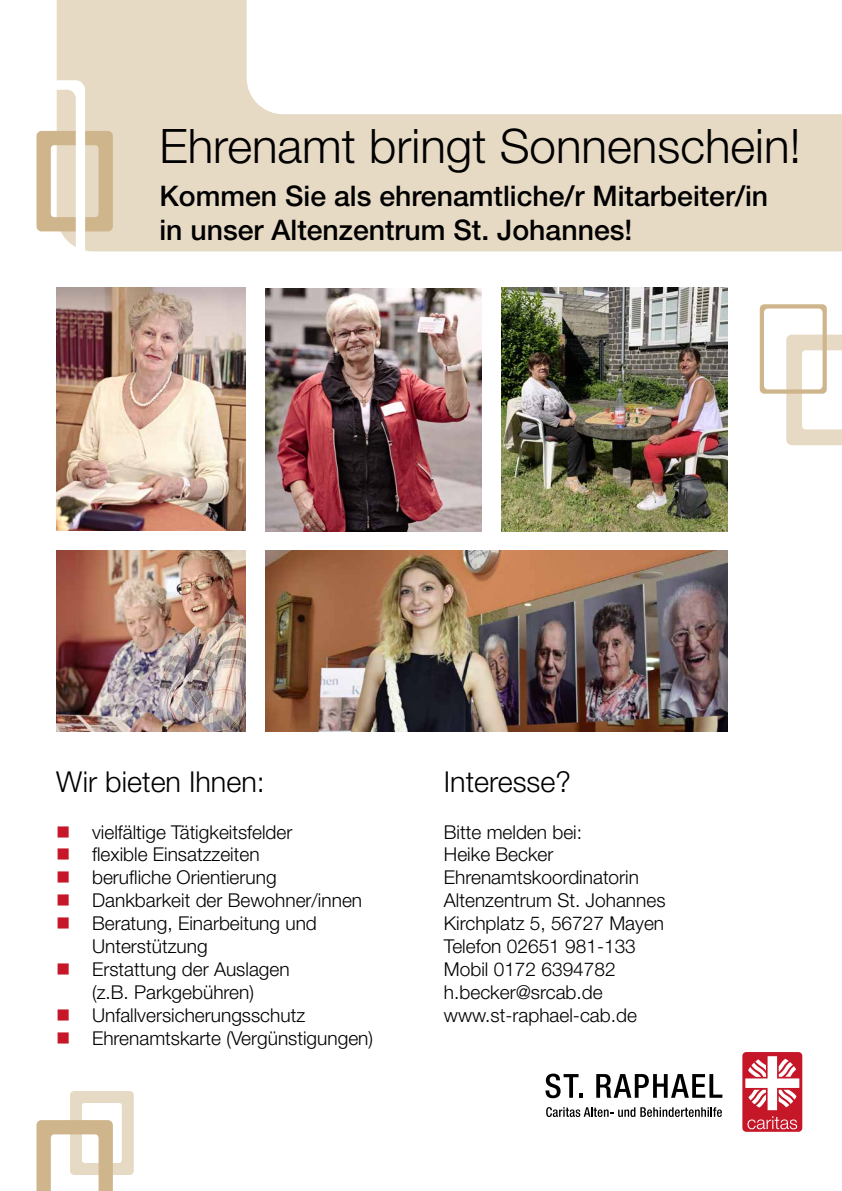
<style>
.page{position:relative;width:842px;height:1191px;background:#fff}
.page>*{position:absolute;margin:0;border:0;box-sizing:border-box;transform-origin:0 0}
.t1{font:300 47.6px "Helvetica Neue LT Pro";color:#000}
.t2{font:300 28.8px "Helvetica Neue LT Pro";color:#000}
.t3{font:500 28.4px/34.1px "Helvetica Neue LT Pro";color:#000}
.t4{font:300 19.1px/22.9px "Helvetica Neue LT Pro";color:#000}
.s1{color:#c61729}
</style>
<div class="page">
<svg style="left:760px;top:304px;width:82px;height:141px"></svg>
<svg style="left:57px;top:0;width:785px;height:251px;fill:#e7dac5"></svg>
<svg style="left:36px;top:80px;width:77px;height:172px"></svg>
<svg style="left:37px;top:1091px;width:97px;height:100px"></svg>
<svg style="left:545px;top:1073px;width:38px;height:25px"></svg>
<svg style="left:596px;top:1074px;width:126px;height:23px"></svg>
<svg style="left:546px;top:1107px;width:176px;height:10px"></svg>
<div style="left:742px;top:1052px;width:60px;height:79px;background:#c61729;border-radius:4px"></div>
<svg style="left:747px;top:1116px;width:50px;height:13px"></svg>
<svg style="left:745px;top:1056px;width:54px;height:54px"></svg>
<img style="left:57px;top:551px;width:188px;height:180px">
<img style="left:502px;top:288px;width:225px;height:243px">
<img style="left:57px;top:288px;width:188px;height:243px">
<img style="left:265px;top:288px;width:217px;height:243px">
<img style="left:265px;top:551px;width:462px;height:180px">
<h1 class="t1" style="left:159px;top:117px;width:643px">Ehrenamt bringt Sonnenschein!</h1>
<h3 class="t3" style="left:159px;top:178px;width:610px">Kommen Sie als ehrenamtliche/r Mitarbeiter/in in unser Altenzentrum St. Johannes!</h3>
<h2 class="t2" style="left:56px;top:764px;width:210px">Wir bieten Ihnen:</h2>
<p class="t4" style="left:56px;top:820px;width:238px"><span class="s1">■</span> vielfältige Tätigkeitsfelder</p>
<p class="t4" style="left:56px;top:842px;width:205px"><span class="s1">■</span> flexible Einsatzzeiten</p>
<p class="t4" style="left:56px;top:865px;width:222px"><span class="s1">■</span> berufliche Orientierung</p>
<p class="t4" style="left:56px;top:888px;width:308px"><span class="s1">■</span> Dankbarkeit der Bewohner/innen</p>
<p class="t4" style="left:92px;top:911px;width:226px;text-indent:-36px"><span class="s1">■</span> Beratung, Einarbeitung und<br>Unterstützung</p>
<p class="t4" style="left:56px;top:957px;width:235px;text-align:center"><span class="s1">■</span> Erstattung der Auslagen (z.B. Parkgebühren)</p>
<p class="t4" style="left:56px;top:1003px;width:251px"><span class="s1">■</span> Unfallversicherungsschutz</p>
<p class="t4" style="left:56px;top:1026px;width:318px"><span class="s1">■</span> Ehrenamtskarte (Vergünstigungen)</p>
<h2 class="t2" style="left:444px;top:764px;width:128px">Interesse?</h2>
<p class="t4" style="left:444px;top:820px;width:223px">Bitte melden bei:<br>Heike Becker<br>Ehrenamtskoordinatorin<br>Altenzentrum St. Johannes<br>Kirchplatz 5, 56727 Mayen<br>Telefon 02651 981-133<br>Mobil 0172 6394782 h.becker@srcab.de www.st-raphael-cab.de</p>
</div>
